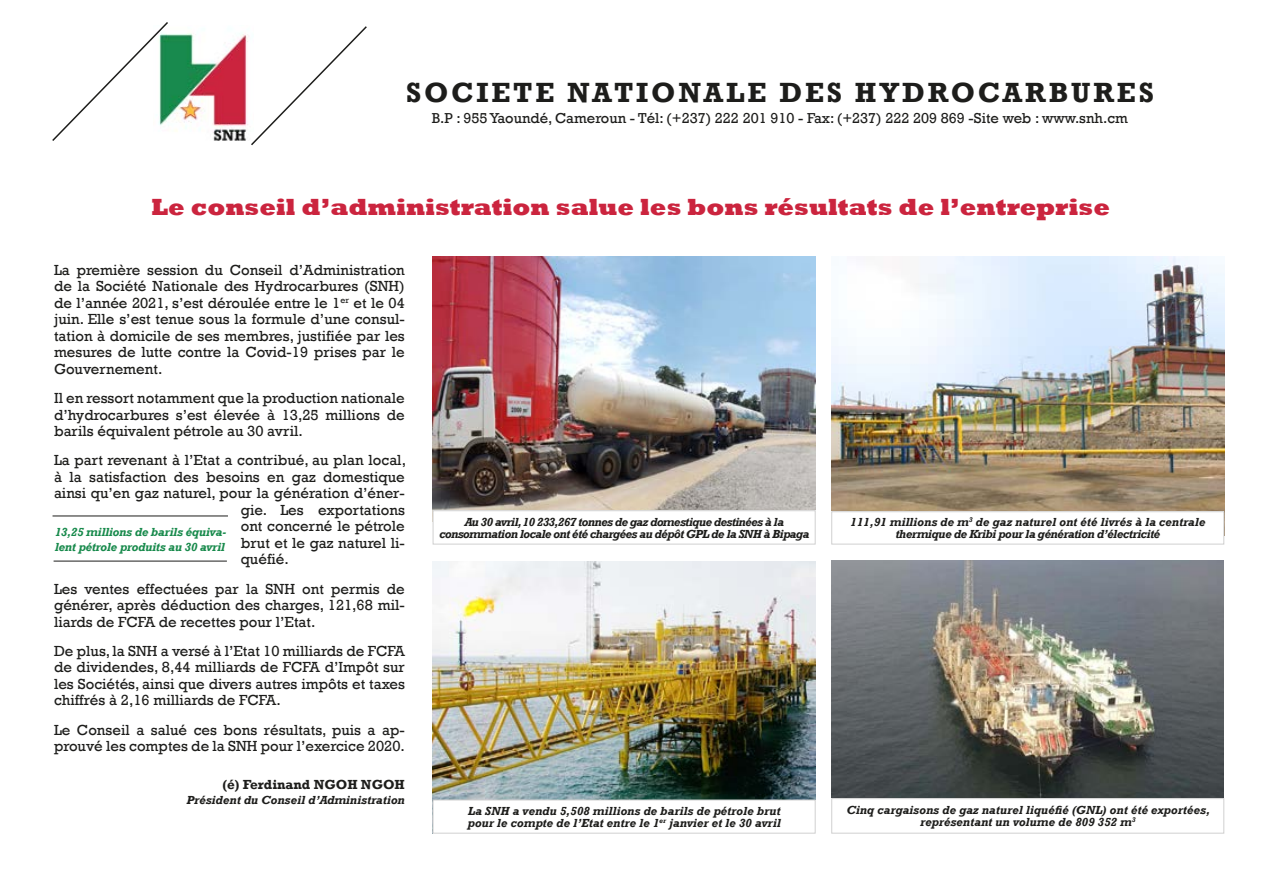
<style>
.page{position:relative;width:1263px;height:893px;background:#fff}
.page>*{position:absolute;margin:0;border:0;box-sizing:border-box;transform-origin:0 0}
.t1{font:700 28.5px "Rockwell";letter-spacing:.1em;color:#1d1d1b}
.t2{font:800 24px "Rockwell";color:#cb243e}
.t3{font:15px/16.5px "Rockwell";color:#1d1d1b;text-align:justify}
.t4{font:14.85px "Rockwell";color:#1d1d1b}
.t5{font:700 13.5px "Rockwell";color:#1d1d1b}
.t6{font:italic 700 12px/12px "Rockwell";color:#1d1d1b}
.t7{font:italic 700 12px/12px "Rockwell";letter-spacing:-.05em;color:#1d1d1b;text-align:center}
.t8{font:italic 700 12px "Rockwell";letter-spacing:-.02em;color:#188a4c}
.t9{font:italic 700 12px "Rockwell";letter-spacing:-.04em;color:#1d1d1b}
</style>
<div class="page">
<img style="left:170px;top:33px;width:78px;height:108px">
<svg style="left:251px;top:26px;width:116px;height:120px"></svg>
<svg style="left:52px;top:22px;width:118px;height:119px"></svg>
<img style="left:433px;top:256px;width:382px;height:254px">
<div style="left:433px;top:510px;width:382px;height:34px;border:1px solid #d0d0d0"></div>
<img style="left:831px;top:256px;width:393px;height:255px">
<div style="left:831px;top:511px;width:393px;height:33px;border:1px solid #d0d0d0"></div>
<hr style="left:53px;top:516px;width:175px;height:1px;background:#1d1d1b">
<hr style="left:54px;top:561px;width:173px;height:1px;background:#1d1d1b">
<img style="left:433px;top:561px;width:382px;height:239px">
<div style="left:433px;top:800px;width:382px;height:33px;border:1px solid #d0d0d0"></div>
<img style="left:831px;top:560px;width:393px;height:238px">
<div style="left:831px;top:798px;width:393px;height:35px;border:1px solid #d0d0d0"></div>
<h1 class="t1" style="left:406px;top:75px;width:749px">SOCIETE NATIONALE DES HYDROCARBURES</h1>
<p class="t4" style="left:432px;top:110px;width:697px">B.P : 955 Yaoundé, Cameroun - Tél: (+237) 222 201 910 - Fax: (+237) 222 209 869 -Site web : www.snh.cm</p>
<h2 class="t2" style="left:151px;top:194px;width:960px">Le conseil d’administration salue les bons résultats de l’entreprise</h2>
<p class="t3" style="left:54px;top:262px;width:352px">La première session du Conseil d’Administration de la Société Nationale des Hydrocarbures (SNH) de l’année 2021, s’est déroulée entre le 1<sup>er</sup> et le 04 juin. Elle s’est tenue sous la formule d’une consul&shy;tation à domicile de ses membres, justifiée par les mesures de lutte contre la Covid-19 prises par le Gouvernement.</p>
<p class="t3" style="left:54px;top:390px;width:352px">Il en ressort notamment que la production nationale d’hydrocarbures s’est élevée à 13,25 millions de barils équivalent pétrole au 30 avril.</p>
<p class="t3" style="left:54px;top:452px;width:354px">La part revenant à l’Etat a contribué, au plan local,</p>
<p class="t3" style="left:54px;top:469px;width:352px">à la satisfaction des besoins en gaz domestique</p>
<p class="t3" style="left:54px;top:485px;width:352px">ainsi qu’en gaz naturel, pour la génération d’éner-</p>
<p class="t3" style="left:241px;top:502px;width:166px">gie. Les exportations</p>
<p class="t3" style="left:241px;top:518px;width:166px">ont concerné le pétrole</p>
<p class="t3" style="left:241px;top:535px;width:166px">brut et le gaz naturel li-</p>
<p class="t3" style="left:241px;top:551px;width:50px">quéfié.</p>
<p class="t3" style="left:54px;top:580px;width:352px">Les ventes effectuées par la SNH ont permis de générer, après déduction des charges, 121,68 mil&shy;liards de FCFA de recettes pour l’Etat.</p>
<p class="t3" style="left:54px;top:643px;width:352px">De plus, la SNH a versé à l’Etat 10 milliards de FCFA de dividendes, 8,44 milliards de FCFA d’Impôt sur les Sociétés, ainsi que divers autres impôts et taxes chiffrés à 2,16 milliards de FCFA.</p>
<p class="t3" style="left:54px;top:721px;width:352px">Le Conseil a salué ces bons résultats, puis a ap&shy;prouvé les comptes de la SNH pour l’exercice 2020.</p>
<p class="t5" style="left:222px;top:776px;width:184px">(é) Ferdinand NGOH NGOH</p>
<p class="t6" style="left:186px;top:794px;width:220px">Président du Conseil d’Administration</p>
<p class="t7" style="left:439px;top:516px;width:372px">Au 30 avril, 10 233,267 tonnes de gaz domestique destinées à la consommation locale ont été chargées au dépôt GPL de la SNH à Bipaga</p>
<p class="t6" style="left:850px;top:516px;width:357px">111,91 millions de m<sup>3</sup> de gaz naturel ont été livrés à la centrale</p>
<p class="t8" style="left:55px;top:525px;width:173px">13,25 millions de barils équiva-</p>
<p class="t9" style="left:895px;top:527px;width:266px">thermique de Kribi pour la génération d’électricité</p>
<p class="t8" style="left:55px;top:540px;width:172px">lent pétrole produits au 30 avril</p>
<p class="t6" style="left:467px;top:805px;width:315px">La SNH a vendu 5,508 millions de barils de pétrole brut pour le compte de l’Etat entre le 1<sup>er</sup> janvier et le 30 avril</p>
<p class="t6" style="left:846px;top:804px;width:365px;text-align:center">Cinq cargaisons de gaz naturel liquéfié (GNL) ont été exportées, représentant un volume de 809 352 m<sup>3</sup></p>
</div>
